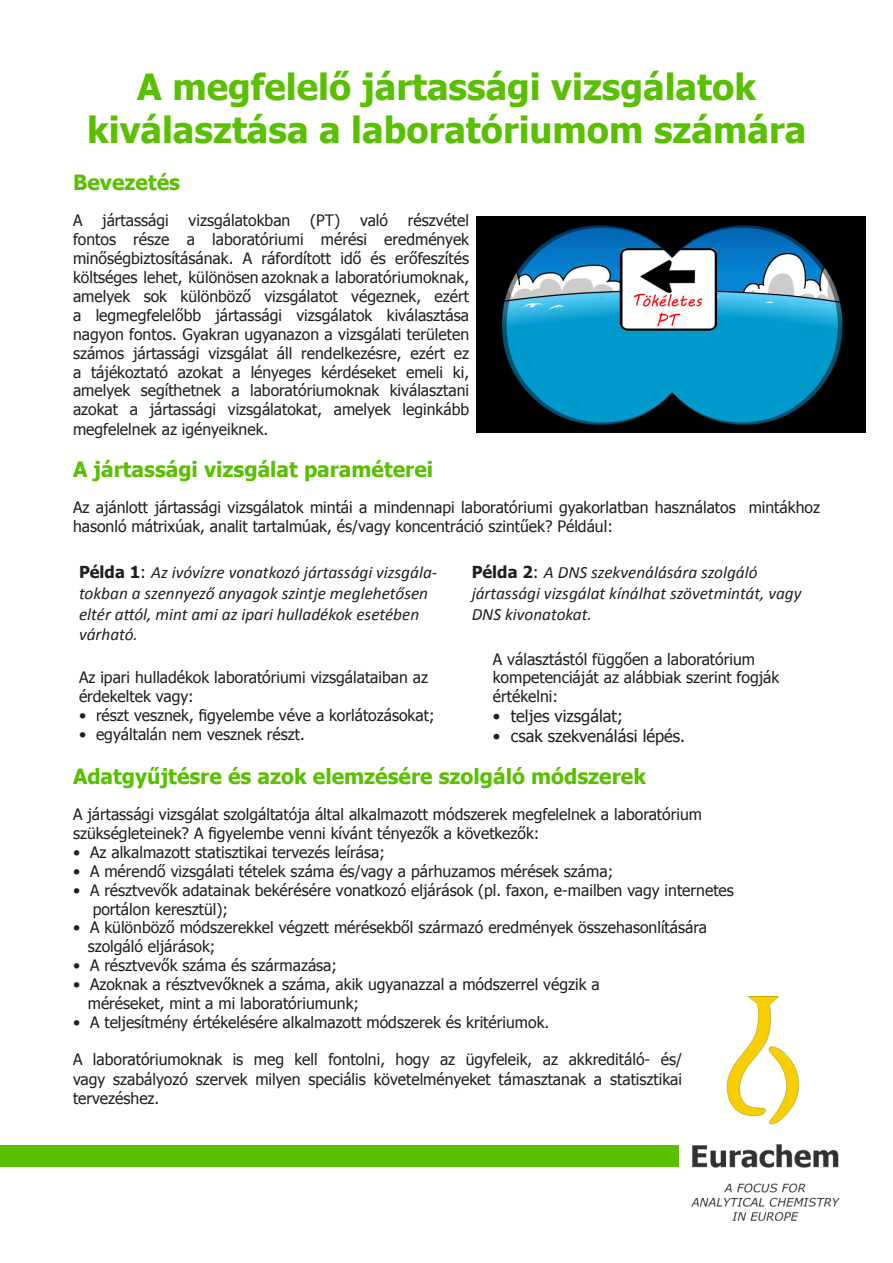
<style>
.page{position:relative;width:893px;height:1263px;background:#fff}
.page>*{position:absolute;margin:0;border:0;box-sizing:border-box;transform-origin:0 0}
.t1{font:700 36px/43.2px "Tahoma";color:#59c000;text-align:center}
.t2{font:700 21px "Tahoma";color:#59c000}
.t3{font:italic 17.25px/20.7px "Calibri";color:#231f20}
.t4{font:16.5px "Tahoma";color:#231f20}
.t5{font:15.75px/19px "Tahoma";color:#231f20}
.s1{font-family:"Tahoma";font-weight:700;font-style:normal;font-size:16.5px}
.s2{font-family:"Tahoma";font-style:normal;font-size:16.5px}
</style>
<div class="page">
<img style="left:691px;top:997px;width:148px;height:223px">
<div style="left:0;top:1145px;width:678px;height:21px;background:#59c000"></div>
<img style="left:476px;top:216px;width:389px;height:217px">
<p class="t1" style="left:87px;top:63px;width:721px">A megfelelő jártassági vizsgálatok kiválasztása a laboratóriumom számára</p>
<p class="t2" style="left:73px;top:168px;width:109px">Bevezetés</p>
<p class="t5" style="left:73px;top:210px;width:11px">A</p>
<p class="t5" style="left:102px;top:210px;width:68px">jártassági</p>
<p class="t5" style="left:189px;top:210px;width:103px">vizsgálatokban</p>
<p class="t5" style="left:310px;top:210px;width:32px">(PT)</p>
<p class="t5" style="left:360px;top:210px;width:29px">való</p>
<p class="t5" style="left:73px;top:210px;width:398px;text-align:justify;text-indent:335px">részvétel fontos része a laboratóriumi mérési eredmények minőségbiztosításának. A ráfordított idő és erőfeszítés költséges lehet, különösen azoknak a laboratóriumoknak, amelyek sok különböző vizsgálatot végeznek, ezért a legmegfelelőbb jártassági vizsgálatok kiválasztása nagyon fontos. Gyakran ugyanazon a vizsgálati területen számos jártassági vizsgálat áll rendelkezésre, ezért ez a tájékoztató azokat a lényeges kérdéseket emeli ki, amelyek segíthetnek a laboratóriumoknak kiválasztani azokat a jártassági vizsgálatokat, amelyek leginkább megfelelnek az igényeiknek.</p>
<p class="t2" style="left:73px;top:455px;width:362px">A jártassági vizsgálat paraméterei</p>
<p class="t5" style="left:73px;top:497px;width:748px">Az ajánlott jártassági vizsgálatok mintái a mindennapi laboratóriumi gyakorlatban használatos mintákhoz hasonló mátrixúak, analit tartalmúak, és/vagy koncentráció szintűek? Például:</p>
<p class="t3" style="left:79px;top:562px;width:360px"><span class="s1">Példa 1</span><span class="s2">:</span> Az ivóvízre vonatkozó jártassági vizsgála&shy;tokban a szennyező anyagok szintje meglehetősen eltér attól, mint ami az ipari hulladékok esetében várható.</p>
<p class="t3" style="left:472px;top:562px;width:331px"><span class="s1">Példa 2</span><span class="s2">:</span> A DNS szekvenálására szolgáló jártassági vizsgálat kínálhat szövetmintát, vagy<br>DNS kivonatokat.</p>
<p class="t5" style="left:79px;top:667px;width:351px">Az ipari hulladékok laboratóriumi vizsgálataiban az érdekeltek vagy:</p>
<p class="t5" style="left:79px;top:705px;width:357px">• részt vesznek, figyelembe véve a korlátozásokat;</p>
<p class="t5" style="left:79px;top:724px;width:227px">• egyáltalán nem vesznek részt.</p>
<p class="t5" style="left:493px;top:649px;width:288px">A választástól függően a laboratórium kompetenciáját az alábbiak szerint fogják értékelni:</p>
<p class="t4" style="left:493px;top:705px;width:131px">• teljes vizsgálat;</p>
<p class="t4" style="left:493px;top:725px;width:194px">• csak szekvenálási lépés.</p>
<p class="t2" style="left:73px;top:762px;width:574px">Adatgyűjtésre és azok elemzésére szolgáló módszerek</p>
<p class="t5" style="left:73px;top:804px;width:631px">A jártassági vizsgálat szolgáltatója által alkalmazott módszerek megfelelnek a laboratórium szükségleteinek? A figyelembe venni kívánt tényezők a következők:</p>
<p class="t5" style="left:73px;top:842px;width:313px">• Az alkalmazott statisztikai tervezés leírása;</p>
<p class="t5" style="left:73px;top:861px;width:542px">• A mérendő vizsgálati tételek száma és/vagy a párhuzamos mérések száma;</p>
<p class="t5" style="left:93px;top:880px;width:643px;text-indent:-20px">• A résztvevők adatainak bekérésére vonatkozó eljárások (pl. faxon, e-mailben vagy internetes portálon keresztül);</p>
<p class="t5" style="left:88px;top:917px;width:621px;text-indent:-15px">• A különböző módszerekkel végzett mérésekből származó eredmények összehasonlítására szolgáló eljárások;</p>
<p class="t5" style="left:73px;top:955px;width:266px">• A résztvevők száma és származása;</p>
<p class="t5" style="left:88px;top:974px;width:513px;text-indent:-15px">• Azoknak a résztvevőknek a száma, akik ugyanazzal a módszerrel végzik a méréseket, mint a mi laboratóriumunk;</p>
<p class="t5" style="left:73px;top:1012px;width:478px">• A teljesítmény értékelésére alkalmazott módszerek és kritériumok.</p>
<p class="t5" style="left:73px;top:1048px;width:611px;line-height:19.8px;text-align:justify">A laboratóriumoknak is meg kell fontolni, hogy az ügyfeleik, az akkreditáló- és/ vagy szabályozó szervek milyen speciális követelményeket támasztanak a statisztikai tervezéshez.</p>
</div>
